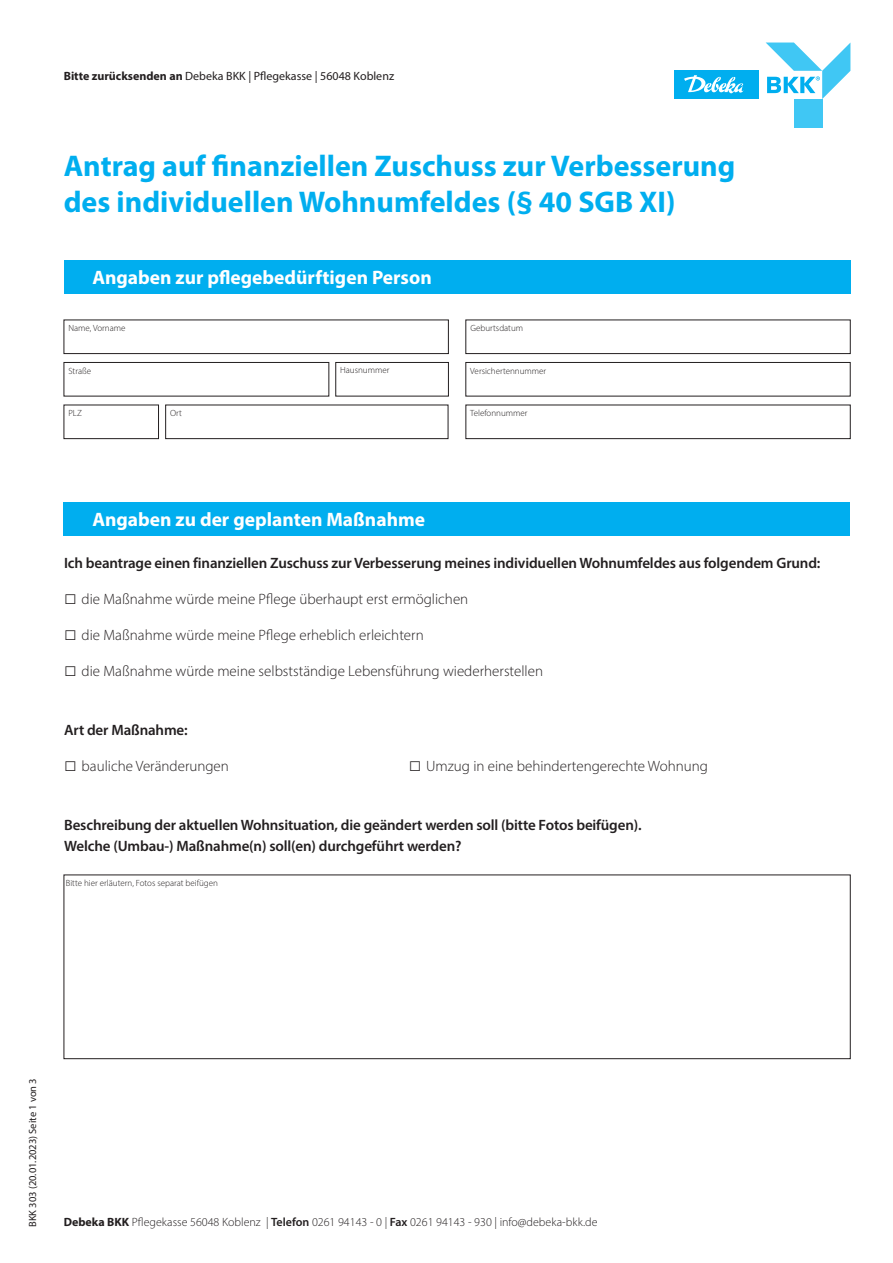
<style>
.page{position:relative;width:893px;height:1263px;background:#fff}
.page>*{position:absolute;margin:0;border:0;box-sizing:border-box;transform-origin:0 0}
.t1{font:700 30px/36px "Myriad Pro";color:#00aeef}
.t2{font:700 19.5px "Myriad Pro";color:#fff}
.t3{font:600 15px "Myriad Pro";letter-spacing:-.01em;color:#231f20}
.t4{font:300 15px "Myriad Pro";color:#231f20}
.t5{font:300 12px "Myriad Pro";color:#231f20}
.t6{font:12px "Myriad Pro";color:#231f20}
.t7{font:10.5px "Myriad Pro";color:#231f20}
.t8{font:300 9px "Myriad Pro";color:#231f20}
.s1{font-weight:700}
.s2{font-family:"Arial Narrow";font-weight:400;font-size:21px}
.s3{font-weight:600}
</style>
<div class="page">
<div style="left:794px;top:99px;width:28px;height:28px;background:#40c7f4"></div>
<div style="left:674px;top:71px;width:85px;height:28px;background:#00aeef"></div>
<svg style="left:684px;top:75px;width:59px;height:18px"></svg>
<svg style="left:766px;top:43px;width:84px;height:56px"></svg>
<div style="left:64px;top:261px;width:786px;height:33px;background:#00aeef"></div>
<div style="left:64px;top:320px;width:385px;height:34px;border:1px solid #231f20"></div>
<div style="left:64px;top:875px;width:786px;height:184px;border:1px solid #231f20"></div>
<div style="left:466px;top:320px;width:384px;height:34px;border:1px solid #231f20"></div>
<div style="left:165px;top:405px;width:283px;height:34px;border:1px solid #231f20"></div>
<div style="left:64px;top:405px;width:95px;height:34px;border:1px solid #231f20"></div>
<div style="left:466px;top:405px;width:384px;height:34px;border:1px solid #231f20"></div>
<div style="left:64px;top:362px;width:265px;height:34px;border:1px solid #231f20"></div>
<div style="left:336px;top:362px;width:113px;height:34px;border:1px solid #231f20"></div>
<div style="left:466px;top:362px;width:384px;height:34px;border:1px solid #231f20"></div>
<div style="left:64px;top:502px;width:786px;height:33px;background:#00aeef"></div>
<p class="t6" style="left:64px;top:68px;width:332px"><span class="s1">Bitte zurücksenden an</span> Debeka BKK | Pflegekasse | 56048 Koblenz</p>
<p class="t1" style="left:64px;top:146px;width:673px">Antrag auf finanziellen Zuschuss zur Verbesserung des individuellen Wohnumfeldes (§ 40 SGB XI)</p>
<p class="t2" style="left:92px;top:265px;width:341px">Angaben zur pflegebedürftigen Person</p>
<p class="t8" style="left:68px;top:323px;width:59px">Name, Vorname</p>
<p class="t8" style="left:470px;top:323px;width:54px">Geburtsdatum</p>
<p class="t8" style="left:68px;top:365px;width:24px">Straße</p>
<p class="t8" style="left:340px;top:365px;width:51px">Hausnummer</p>
<p class="t8" style="left:470px;top:365px;width:77px">Versichertennummer</p>
<p class="t8" style="left:68px;top:407px;width:15px">PLZ</p>
<p class="t8" style="left:170px;top:408px;width:13px">Ort</p>
<p class="t8" style="left:470px;top:408px;width:59px">Telefonnummer</p>
<p class="t2" style="left:92px;top:507px;width:334px">Angaben zu der geplanten Maßnahme</p>
<p class="t3" style="left:64px;top:553px;width:758px">Ich beantrage einen finanziellen Zuschuss zur Verbesserung meines individuellen Wohnumfeldes aus folgendem Grund:</p>
<p class="t4" style="left:64px;top:590px;width:406px"><span class="s2">□</span> die Maßnahme würde meine Pflege überhaupt erst ermöglichen</p>
<p class="t4" style="left:64px;top:626px;width:361px"><span class="s2">□</span> die Maßnahme würde meine Pflege erheblich erleichtern</p>
<p class="t4" style="left:64px;top:662px;width:480px"><span class="s2">□</span> die Maßnahme würde meine selbstständige Lebensführung wiederherstellen</p>
<p class="t3" style="left:64px;top:720px;width:125px">Art der Maßnahme:</p>
<p class="t4" style="left:64px;top:757px;width:166px"><span class="s2">□</span> bauliche Veränderungen</p>
<p class="t4" style="left:409px;top:757px;width:301px"><span class="s2">□</span> Umzug in eine behindertengerechte Wohnung</p>
<p class="t3" style="left:64px;top:815px;width:579px">Beschreibung der aktuellen Wohnsituation, die geändert werden soll (bitte Fotos beifügen).</p>
<p class="t3" style="left:64px;top:836px;width:399px">Welche (Umbau-) Maßnahme(n) soll(en) durchgeführt werden?</p>
<p class="t8" style="left:66px;top:878px;width:154px">Bitte hier erläutern, Fotos separat beifügen</p>
<p class="t7" style="left:26px;top:1227px;width:150px;rotate:-90deg">BKK 303 (20.01.2023) Seite 1 von 3</p>
<p class="t5" style="left:64px;top:1215px;width:535px"><span class="s1">Debeka BKK</span> Pflegekasse 56048 Koblenz | <span class="s3">Telefon</span> 0261 94143 - 0 | <span class="s3">Fax</span> 0261 94143 - 930 | info@debeka-bkk.de</p>
</div>
